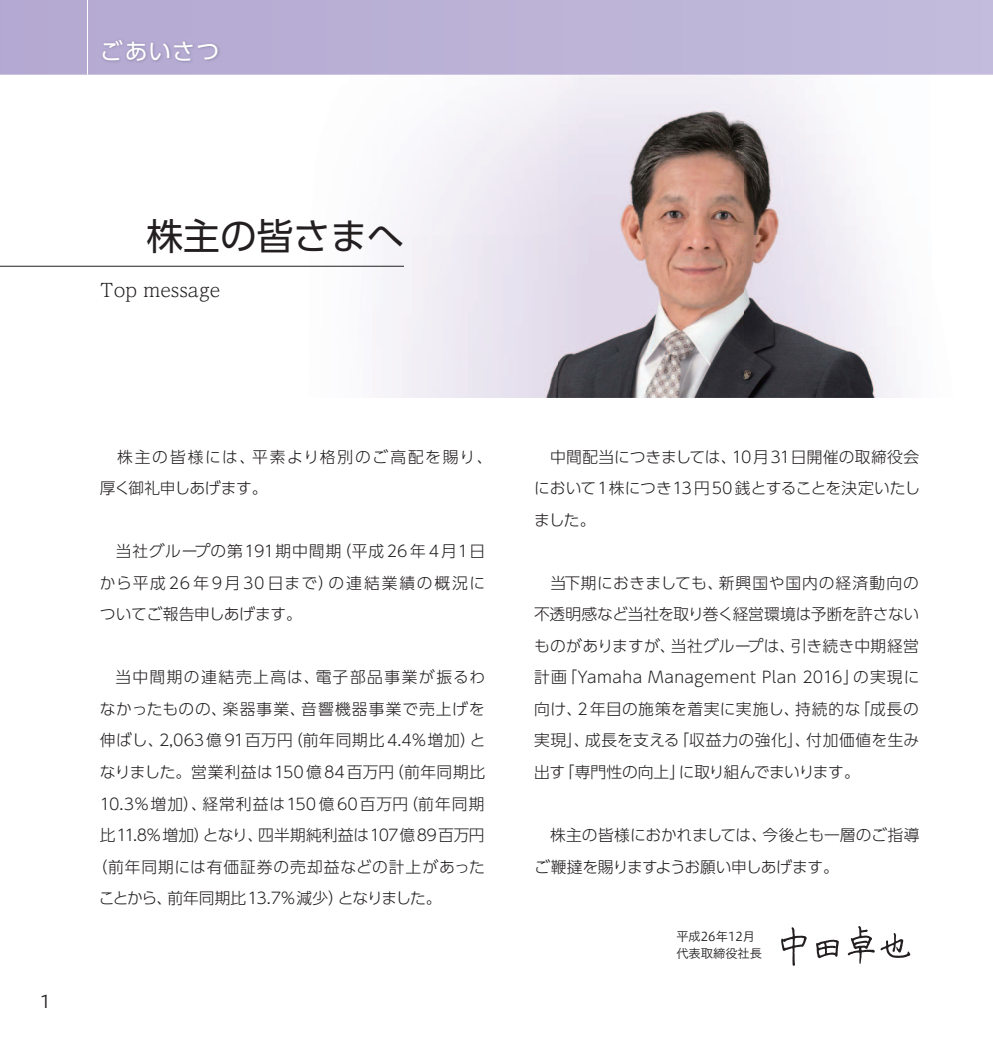
<style>
.page{position:relative;width:993px;height:1042px;background:#fff}
.page>*{position:absolute;margin:0;border:0;box-sizing:border-box;transform-origin:0 0}
.t1{font:36.75px "UD Shin Go Pro";color:#231f20}
.t2{font:22.75px "UD Shin Go Pro";letter-spacing:.06em;color:#fff}
.t3{font:300 18.55px "UD Reimin Pro";color:#231f20}
.t4{font:17.5px "Hiragino UD Sans F Std N W3";color:#231f20}
.t5{font:300 15.75px/31.5px "UD Shin Go Pro";letter-spacing:.03em;color:#231f20;text-align:justify}
.t6{font:300 15.75px "UD Shin Go Pro";letter-spacing:.065em;color:#231f20}
.t7{font:300 15.75px/31.5px "UD Shin Go Pro";letter-spacing:-.02em;color:#231f20}
.t8{font:300 15.75px/31.5px "UD Shin Go Pro";letter-spacing:.07em;color:#231f20}
.t9{font:300 15.75px "UD Shin Go Pro";color:#231f20}
.t10{font:300 15.75px "UD Shin Go Pro";letter-spacing:-.08em;color:#231f20}
.t11{font:300 15.75px "UD Shin Go Pro";letter-spacing:.06em;color:#231f20}
.t12{font:300 15.75px "UD Shin Go Pro";letter-spacing:.09em;color:#231f20}
.t13{font:12.25px/17.5px "Hiragino UD Sans F Std N W3";color:#231f20}
</style>
<div class="page">
<img style="left:0;top:75px;width:902px;height:323px">
<svg style="left:0;top:0;width:992px;height:75px"></svg>
<img style="left:97px;top:36px;width:129px;height:36px">
<hr style="left:87px;top:0;width:1px;height:75px;background:#fff">
<hr style="left:0;top:266px;width:404px;height:1px;background:#231f20">
<svg style="left:847px;top:926px;width:27px;height:38px"></svg>
<svg style="left:781px;top:927px;width:25px;height:39px"></svg>
<svg style="left:880px;top:933px;width:29px;height:25px"></svg>
<svg style="left:816px;top:940px;width:22px;height:18px"></svg>
<h2 class="t2" style="left:100px;top:33px;width:121px">ごあいさつ</h2>
<h1 class="t1" style="left:146px;top:206px;width:259px">株主の皆さまへ</h1>
<p class="t3" style="left:100px;top:274px;width:122px">Top message</p>
<p class="t4" style="left:40px;top:988px;width:12px">1</p>
<p class="t8" style="left:100px;top:441px;width:394px">　株主の皆様には、平素より格別のご高配を賜り、厚く御礼申しあげます。</p>
<p class="t5" style="left:100px;top:535px;width:387px">　当社グループの第191期中間期（平成26 年 4月1日から平成26年9月30日まで）の連結業績の概況についてご報告申しあげます。</p>
<p class="t12" style="left:115px;top:665px;width:371px">当中間期の連結売上高は、電子部品事業が振るわ</p>
<p class="t6" style="left:100px;top:696px;width:386px">なかったものの、楽器事業、音響機器事業で売上げを</p>
<p class="t5" style="left:100px;top:724px;width:387px">伸ばし、2,063億91百万円（前年同期比4.4％増加）と</p>
<p class="t5" style="left:100px;top:756px;width:387px">なりました。営業利益は150億84百万円（前年同期比</p>
<p class="t6" style="left:100px;top:791px;width:386px">10.3％増加）、経常利益は150億60百万円（前年同期</p>
<p class="t9" style="left:100px;top:822px;width:386px">比11.8%増加）となり、四半期純利益は107億89百万円</p>
<p class="t11" style="left:92px;top:854px;width:394px">（前年同期には有価証券の売却益などの計上があった</p>
<p class="t10" style="left:99px;top:885px;width:344px">ことから、前年同期比13.7%減少）となりました。</p>
<p class="t5" style="left:534px;top:441px;width:387px">　中間配当につきましては、10月31日開催の取締役会において1株につき13円50銭とすることを決定いたしました。</p>
<p class="t5" style="left:534px;top:567px;width:386px">　当下期におきましても、新興国や国内の経済動向の不透明感など当社を取り巻く経営環境は予断を許さないものがありますが、当社グループは、引き続き中期経営計画「Yamaha Management Plan 2016」の実現に向け、2年目の施策を着実に実施し、持続的な「成長の実現」、成長を支える「収益力の強化」、付加価値を生み出す「専門性の向上」に取り組んでまいります。</p>
<p class="t7" style="left:534px;top:819px;width:386px">　株主の皆様におかれましては、今後とも一層のご指導ご鞭撻を賜りますようお願い申しあげます。</p>
<p class="t13" style="left:676px;top:927px;width:87px">平成26年12月代表取締役社長</p>
</div>
